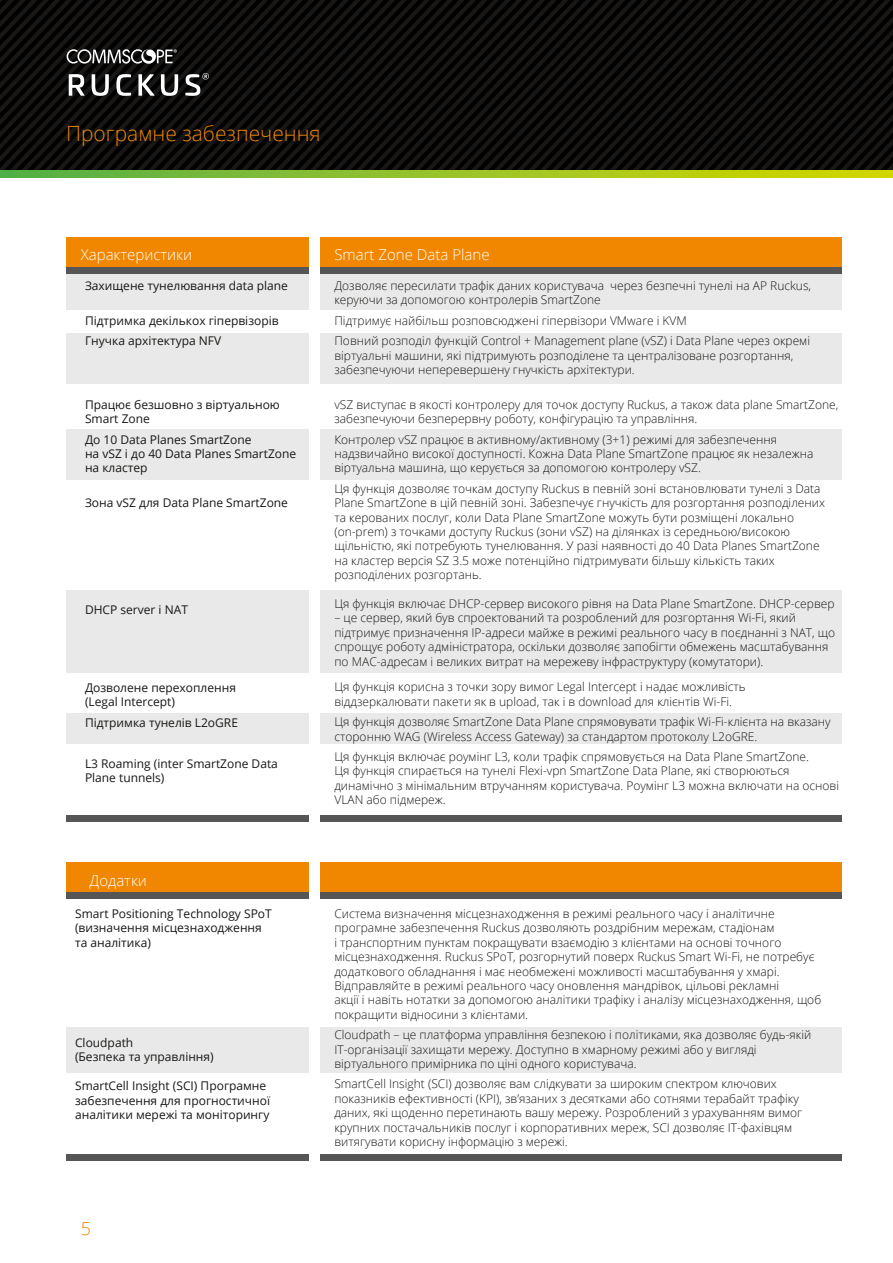
<style>
.page{position:relative;width:893px;height:1263px;background:#fff}
.page>*{position:absolute;margin:0;border:0;box-sizing:border-box;transform-origin:0 0}
.t1{font:300 21px "Open Sans";color:#f18700}
.t2{font:300 18px "Open Sans";color:#f18700}
.t3{font:300 15px "Open Sans";color:#fff}
.t4{font:300 12px/14.4px "Open Sans";color:#181716}
.t5{font:12px/14.4px "Open Sans";color:#181716}
</style>
<div class="page">
<div style="left:320px;top:237px;width:521px;height:32px;background:#f18700"></div>
<div style="left:320px;top:274px;width:521px;height:36px;background:#e8e9e8"></div>
<div style="left:320px;top:267px;width:521px;height:7px;background:#575656"></div>
<div style="left:320px;top:815px;width:521px;height:7px;background:#575656"></div>
<div style="left:320px;top:713px;width:521px;height:31px;background:#e8e9e8"></div>
<div style="left:320px;top:1027px;width:521px;height:46px;background:#e8e9e8"></div>
<div style="left:67px;top:1027px;width:242px;height:46px;background:#e8e9e8"></div>
<div style="left:320px;top:333px;width:521px;height:50px;background:#e8e9e8"></div>
<div style="left:320px;top:430px;width:521px;height:50px;background:#e8e9e8"></div>
<div style="left:320px;top:590px;width:521px;height:82px;background:#e8e9e8"></div>
<div style="left:67px;top:237px;width:242px;height:32px;background:#f18700"></div>
<div style="left:67px;top:274px;width:242px;height:36px;background:#e8e9e8"></div>
<div style="left:67px;top:267px;width:242px;height:7px;background:#575656"></div>
<div style="left:320px;top:863px;width:521px;height:32px;background:#f18700"></div>
<div style="left:320px;top:892px;width:521px;height:7px;background:#575656"></div>
<div style="left:67px;top:863px;width:242px;height:32px;background:#f18700"></div>
<div style="left:67px;top:892px;width:242px;height:7px;background:#575656"></div>
<div style="left:67px;top:815px;width:242px;height:7px;background:#575656"></div>
<div style="left:320px;top:1153px;width:521px;height:7px;background:#575656"></div>
<div style="left:67px;top:1153px;width:242px;height:7px;background:#575656"></div>
<div style="left:67px;top:713px;width:242px;height:31px;background:#e8e9e8"></div>
<div style="left:67px;top:333px;width:242px;height:50px;background:#e8e9e8"></div>
<div style="left:67px;top:430px;width:242px;height:50px;background:#e8e9e8"></div>
<div style="left:67px;top:590px;width:242px;height:82px;background:#e8e9e8"></div>
<svg style="left:0;top:169px;width:893px;height:8px"></svg>
<svg style="left:273px;top:0;width:11px;height:169px"></svg>
<svg style="left:284px;top:0;width:12px;height:169px"></svg>
<svg style="left:296px;top:0;width:11px;height:169px"></svg>
<svg style="left:307px;top:0;width:12px;height:169px"></svg>
<svg style="left:319px;top:0;width:12px;height:169px"></svg>
<svg style="left:331px;top:0;width:11px;height:169px"></svg>
<svg style="left:342px;top:0;width:12px;height:169px"></svg>
<svg style="left:354px;top:0;width:11px;height:169px"></svg>
<svg style="left:365px;top:0;width:12px;height:169px"></svg>
<svg style="left:377px;top:0;width:10px;height:169px"></svg>
<svg style="left:387px;top:0;width:12px;height:169px"></svg>
<svg style="left:399px;top:0;width:12px;height:169px"></svg>
<svg style="left:411px;top:0;width:11px;height:169px"></svg>
<svg style="left:422px;top:0;width:12px;height:169px"></svg>
<svg style="left:434px;top:0;width:11px;height:169px"></svg>
<svg style="left:445px;top:0;width:12px;height:169px"></svg>
<svg style="left:457px;top:0;width:11px;height:169px"></svg>
<svg style="left:468px;top:0;width:12px;height:169px"></svg>
<svg style="left:480px;top:0;width:11px;height:169px"></svg>
<svg style="left:491px;top:0;width:12px;height:169px"></svg>
<svg style="left:503px;top:0;width:11px;height:169px"></svg>
<svg style="left:514px;top:0;width:12px;height:169px"></svg>
<svg style="left:526px;top:0;width:12px;height:169px"></svg>
<svg style="left:538px;top:0;width:11px;height:169px"></svg>
<svg style="left:549px;top:0;width:12px;height:169px"></svg>
<svg style="left:561px;top:0;width:11px;height:169px"></svg>
<svg style="left:572px;top:0;width:12px;height:169px"></svg>
<svg style="left:584px;top:0;width:11px;height:169px"></svg>
<svg style="left:595px;top:0;width:12px;height:169px"></svg>
<svg style="left:607px;top:0;width:11px;height:169px"></svg>
<svg style="left:618px;top:0;width:12px;height:169px"></svg>
<svg style="left:630px;top:0;width:263px;height:169px"></svg>
<svg style="left:0;top:0;width:266px;height:169px"></svg>
<h1 class="t1" style="left:66px;top:119px;width:256px">Програмне забезпечення</h1>
<p class="t3" style="left:81px;top:244px;width:113px">Характеристики</p>
<p class="t5" style="left:85px;top:278px;width:205px">Захищене тунелювання data plane</p>
<p class="t5" style="left:85px;top:310px;width:195px;line-height:20.4px">Підтримка декількох гіпервізорів<br>Гнучка архітектура NFV</p>
<p class="t5" style="left:85px;top:397px;width:196px">Працює безшовно з віртуальною<br>Smart Zone</p>
<p class="t5" style="left:85px;top:432px;width:213px">До 10 Data Planes SmartZone<br>на vSZ і до 40 Data Planes SmartZone на кластер</p>
<p class="t5" style="left:85px;top:495px;width:205px">Зона vSZ для Data Plane SmartZone</p>
<p class="t5" style="left:85px;top:602px;width:105px">DHCP server і NAT</p>
<p class="t5" style="left:85px;top:680px;width:153px">Дозволене перехоплення (Legal Intercept)</p>
<p class="t5" style="left:85px;top:715px;width:155px">Підтримка тунелів L2oGRE</p>
<p class="t5" style="left:85px;top:756px;width:194px">L3 Roaming (inter SmartZone Data<br>Plane tunnels)</p>
<p class="t3" style="left:90px;top:870px;width:59px">Додатки</p>
<p class="t5" style="left:75px;top:906px;width:198px">Smart Positioning Technology SPoT (визначення місцезнаходження та аналітика)</p>
<p class="t5" style="left:75px;top:1035px;width:140px">Cloudpath<br>(Безпека та управління)</p>
<p class="t5" style="left:75px;top:1078px;width:197px">SmartCell Insight (SCI) Програмне забезпечення для прогностичної аналітики мережі та моніторингу</p>
<h2 class="t2" style="left:81px;top:1216px;width:12px">5</h2>
<p class="t3" style="left:334px;top:244px;width:157px">Smart Zone Data Plane</p>
<p class="t4" style="left:334px;top:278px;width:478px">Дозволяє пересилати трафік даних користувача через безпечні тунелі на AP Ruckus, керуючи за допомогою контролерів SmartZone</p>
<p class="t4" style="left:334px;top:310px;width:477px;line-height:20.4px">Підтримує найбільш розповсюджені гіпервізори VMware і KVM<br>Повний розподіл функцій Control + Management plane (vSZ) і Data Plane через окремі</p>
<p class="t4" style="left:334px;top:348px;width:460px">віртуальні машини, які підтримують розподілене та централізоване розгортання, забезпечуючи неперевершену гнучкість архітектури.</p>
<p class="t4" style="left:334px;top:397px;width:505px">vSZ виступає в якості контролеру для точок доступу Ruckus, а також data plane SmartZone, забезпечуючи безперервну роботу, конфігурацію та управління.</p>
<p class="t4" style="left:334px;top:432px;width:480px">Контролер vSZ працює в активному/активному (3+1) режимі для забезпечення надзвичайно високої доступності. Кожна Data Plane SmartZone працює як незалежна віртуальна машина, що керується за допомогою контролеру vSZ.</p>
<p class="t4" style="left:334px;top:481px;width:492px">Ця функція дозволяє точкам доступу Ruckus в певній зоні встановлювати тунелі з Data Plane SmartZone в цій певній зоні. Забезпечує гнучкість для розгортання розподілених та керованих послуг, коли Data Plane SmartZone можуть бути розміщені локально (on-prem) з точками доступу Ruckus (зони vSZ) на ділянках із середньою/високою щільністю, які потребують тунелювання. У разі наявності до 40 Data Planes SmartZone на кластер версія SZ 3.5 може потенційно підтримувати більшу кількість таких розподілених розгортань.</p>
<p class="t4" style="left:334px;top:596px;width:502px">Ця функція включає DHCP-сервер високого рівня на Data Plane SmartZone. DHCP-сервер</p>
<p class="t4" style="left:334px;top:611px;width:502px">– це сервер, який був спроектований та розроблений для розгортання Wi-Fi, який підтримує призначення IP-адреси майже в режимі реального часу в поєднанні з NAT, що спрощує роботу адміністратора, оскільки дозволяє запобігти обмежень масштабування по MAC-адресам і великих витрат на мережеву інфраструктуру (комутатори).</p>
<p class="t4" style="left:334px;top:680px;width:413px">Ця функція корисна з точки зору вимог Legal Intercept і надає можливість віддзеркалювати пакети як в upload, так і в download для клієнтів Wi-Fi.</p>
<p class="t4" style="left:334px;top:714px;width:498px">Ця функція дозволяє SmartZone Data Plane спрямовувати трафік Wi-Fi-клієнта на вказану сторонню WAG (Wireless Access Gateway) за стандартом протоколу L2oGRE.</p>
<p class="t4" style="left:334px;top:749px;width:506px">Ця функція включає роумінг L3, коли трафік спрямовується на Data Plane SmartZone.<br>Ця функція спирається на тунелі Flexi-vpn SmartZone Data Plane, які створюються динамічно з мінімальним втручанням користувача. Роумінг L3 можна включати на основі VLAN або підмереж.</p>
<p class="t4" style="left:334px;top:906px;width:488px">Система визначення місцезнаходження в режимі реального часу і аналітичне програмне забезпечення Ruckus дозволяють роздрібним мережам, стадіонам<br>і транспортним пунктам покращувати взаємодію з клієнтами на основі точного місцезнаходження. Ruckus SPoT, розгорнутий поверх Ruckus Smart Wi-Fi, не потребує додаткового обладнання і має необмежені можливості масштабування у хмарі.<br>Відправляйте в режимі реального часу оновлення мандрівок, цільові рекламні<br>акції і навіть нотатки за допомогою аналітики трафіку і аналізу місцезнаходження, щоб покращити відносини з клієнтами.</p>
<p class="t4" style="left:334px;top:1027px;width:478px">Cloudpath – це платформа управління безпекою і політиками, яка дозволяє будь-якій<br>ІТ-організації захищати мережу. Доступно в хмарному режимі або у вигляді віртуального примірника по ціні одного користувача.</p>
<p class="t4" style="left:334px;top:1076px;width:469px">SmartCell Insight (SCI) дозволяє вам слідкувати за широким спектром ключових показників ефективності (KPI), зв’язаних з десятками або сотнями терабайт трафіку даних, які щоденно перетинають вашу мережу. Розроблений з урахуванням вимог крупних постачальників послуг і корпоративних мереж, SCI дозволяє ІТ-фахівцям витягувати корисну інформацію з мережі.</p>
</div>
